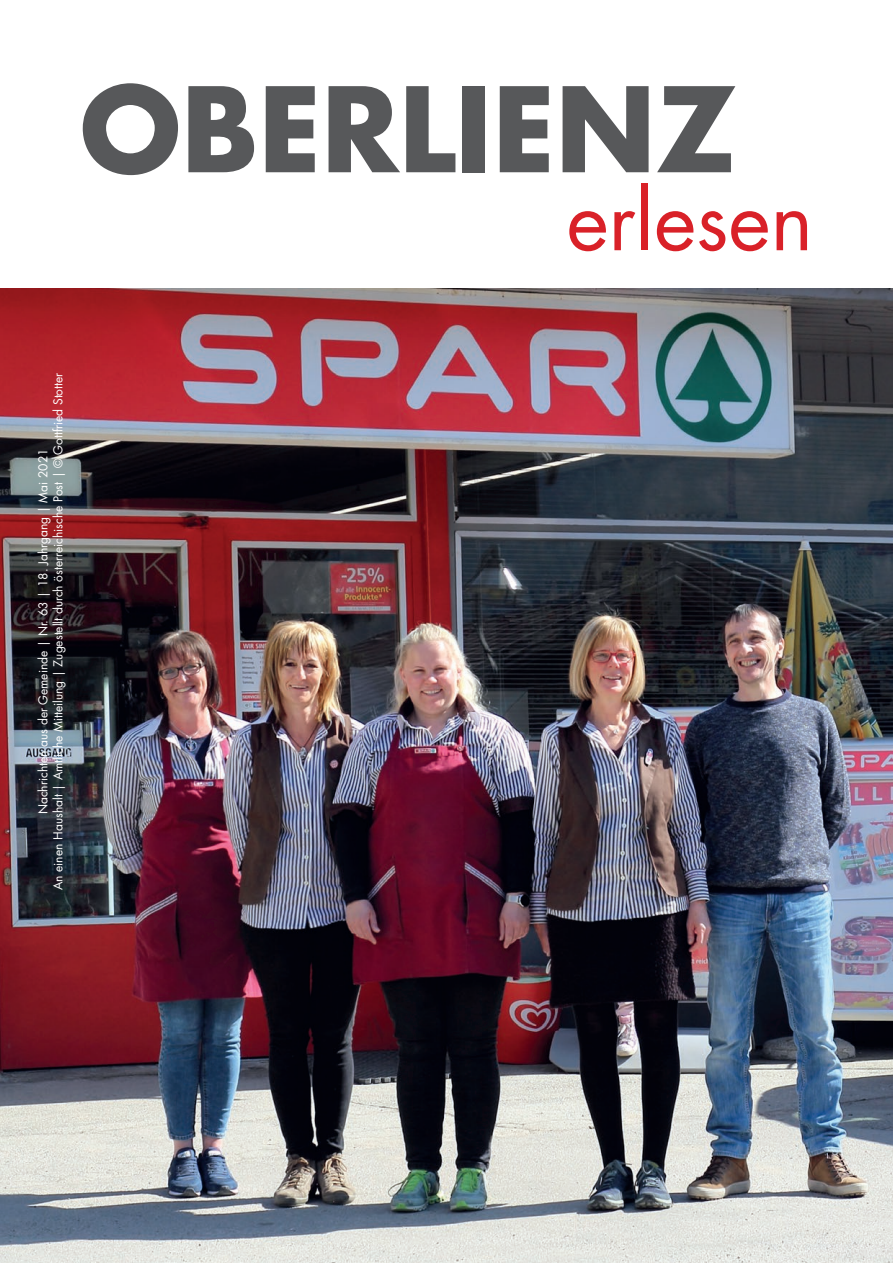
<style>
.page{position:relative;width:893px;height:1263px;background:#fff}
.page>*{position:absolute;margin:0;border:0;box-sizing:border-box;transform-origin:0 0}
.t1{font:700 114.15px "Futura LT Pro";color:#57585a}
.t2{font:81px "Futura LT Pro";color:#d92128}
.t3{font:12px/15px "Futura LT Pro";color:#fff;text-align:center}
</style>
<div class="page">
<img style="left:0;top:288px;width:893px;height:975px">
<h1 class="t1" style="left:80px;top:41px;width:658px">OBERLIENZ</h1>
<h2 class="t2" style="left:567px;top:165px;width:248px">erlesen</h2>
<p class="t3" style="left:36px;top:890px;width:519px;rotate:-90deg">Nachrichten aus der Gemeinde | Nr. 63 | 18. Jahrgang | Mai 2021<br>An einen Haushalt | Amtliche Mitteilung | Zugestellt durch österreichische Post | © Gottfried Stotter</p>
</div>
